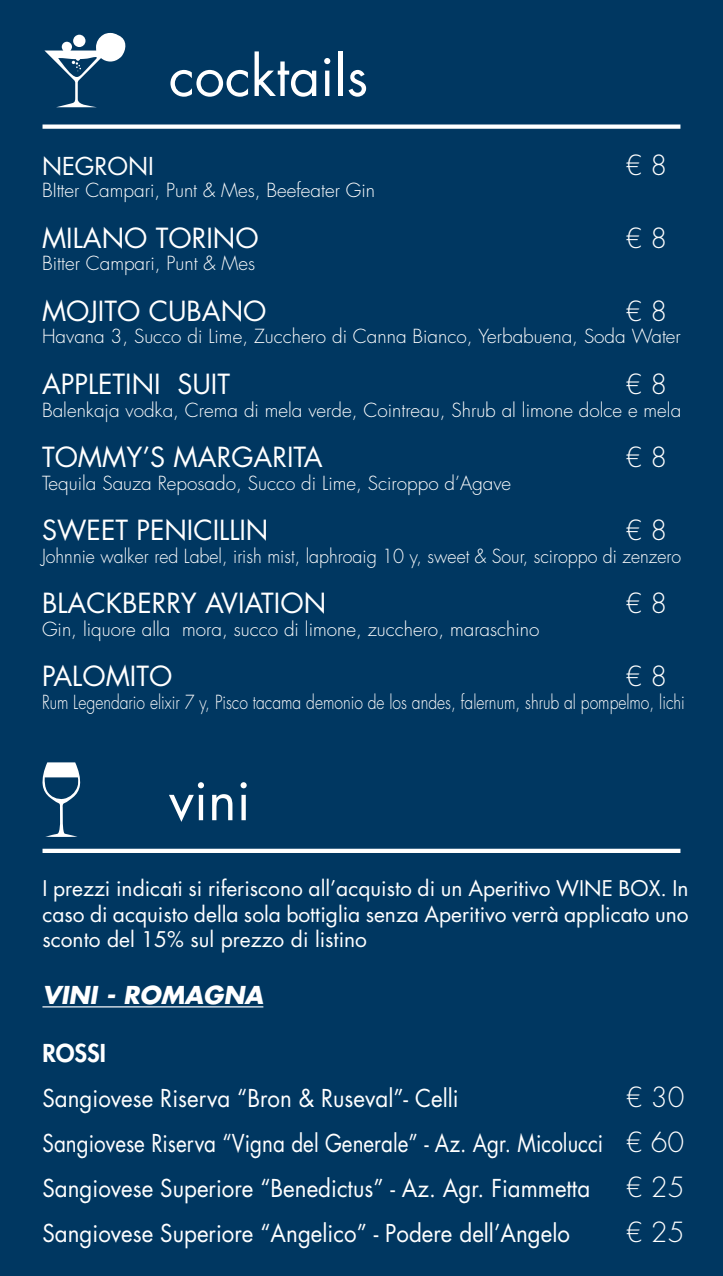
<style>
.page{position:relative;width:723px;height:1276px;background:#003761}
.page>*{position:absolute;margin:0;border:0;box-sizing:border-box;transform-origin:0 0}
.t1{font:54px "Futura Std";color:#fff}
.t2{font:27px "Futura Std";color:#fff}
.t3{font:300 27px "Futura Std";color:#fff}
.t4{font:24px/45px "Futura Std";color:#fff;scale:.86 1}
.t5{font:24px "Futura Std";color:#fff;scale:.93 1}
.t6{font:italic 700 24px "Futura Std";color:#fff}
.t7{font:24px "Futura Std";color:#fff}
.t8{font:800 24px "Futura Std";color:#fff}
.t9{font:21px/25.2px "Futura Std";color:#fff;text-align:justify}
.t10{font:300 18.9px "Futura Std";color:#fff}
.t11{font:300 18.9px "Futura Std";color:#fff;scale:.83 1}
.t12{font:300 18.9px "Futura Std";color:#fff;scale:.94 1}
.s1{font-weight:300;font-size:27px}
</style>
<div class="page">
<div style="left:43px;top:124px;width:637px;height:5px;background:#fff"></div>
<svg style="left:44px;top:33px;width:82px;height:74px"></svg>
<div style="left:43px;top:848px;width:637px;height:5px;background:#fff"></div>
<svg style="left:42px;top:762px;width:39px;height:75px"></svg>
<hr style="left:42px;top:1006px;width:221px;height:1px;background:#fff">
<h1 class="t1" style="left:169px;top:42px;width:201px">cocktails</h1>
<p class="t7" style="left:42px;top:150px;width:113px">NEGRONI</p>
<h2 class="t3" style="left:625px;top:148px;width:43px">€ 8</h2>
<p class="t10" style="left:42px;top:179px;width:335px">BItter Campari, Punt &amp; Mes, Beefeater Gin</p>
<h2 class="t2" style="left:42px;top:220px;width:218px">MILANO TORINO</h2>
<h2 class="t3" style="left:625px;top:221px;width:43px">€ 8</h2>
<p class="t10" style="left:42px;top:252px;width:215px">Bitter Campari, Punt &amp; Mes</p>
<h2 class="t2" style="left:42px;top:294px;width:226px">MOJITO CUBANO</h2>
<h2 class="t3" style="left:625px;top:294px;width:43px">€ 8</h2>
<p class="t10" style="left:42px;top:325px;width:640px">Havana 3, Succo di Lime, Zucchero di Canna Bianco, Yerbabuena, Soda Water</p>
<h2 class="t2" style="left:42px;top:367px;width:190px">APPLETINI SUIT</h2>
<h2 class="t3" style="left:625px;top:368px;width:43px">€ 8</h2>
<p class="t10" style="left:42px;top:398px;width:641px">Balenkaja vodka, Crema di mela verde, Cointreau, Shrub al limone dolce e mela</p>
<h2 class="t2" style="left:42px;top:440px;width:282px">TOMMY’S MARGARITA</h2>
<h2 class="t3" style="left:625px;top:441px;width:43px">€ 8</h2>
<p class="t10" style="left:42px;top:471px;width:471px">Tequila Sauza Reposado, Succo di Lime, Sciroppo d’Agave</p>
<h2 class="t2" style="left:42px;top:513px;width:228px">SWEET PENICILLIN</h2>
<h2 class="t3" style="left:625px;top:514px;width:43px">€ 8</h2>
<p class="t12" style="left:42px;top:544px;width:681px">Johnnie walker red Label, irish mist, laphroaig 10 y, sweet &amp; Sour, sciroppo di zenzero</p>
<h2 class="t2" style="left:42px;top:586px;width:286px">BLACKBERRY AVIATION</h2>
<h2 class="t3" style="left:625px;top:587px;width:43px">€ 8</h2>
<p class="t10" style="left:42px;top:617px;width:499px">Gin, liquore alla mora, succo di limone, zucchero, maraschino</p>
<h2 class="t2" style="left:42px;top:659px;width:132px">PALOMITO</h2>
<h2 class="t3" style="left:625px;top:660px;width:43px">€ 8</h2>
<p class="t11" style="left:42px;top:690px;width:776px">Rum Legendario elixir 7 y, Pisco tacama demonio de los andes, falernum, shrub al pompelmo, lichi</p>
<h1 class="t1" style="left:169px;top:766px;width:83px">vini</h1>
<p class="t9" style="left:42px;top:876px;width:648px">I prezzi indicati si riferiscono all’acquisto di un Aperitivo WINE BOX. In caso di acquisto della sola bottiglia senza Aperitivo verrà applicato uno sconto del 15% sul prezzo di listino</p>
<p class="t6" style="left:42px;top:979px;width:222px">VINI - ROMAGNA</p>
<p class="t8" style="left:42px;top:1038px;width:65px">ROSSI</p>
<p class="t5" style="left:42px;top:1083px;width:449px">Sangiovese Riserva “Bron &amp; Ruseval”- Celli</p>
<h2 class="t3" style="left:626px;top:1081px;width:60px">€ 30</h2>
<p class="t4" style="left:42px;top:1121px;width:748px">Sangiovese Riserva “Vigna del Generale” - Az. Agr. Micolucci <span class="s1">€ 60<br></span>Sangiovese Superiore “Benedictus” - Az. Agr. Fiammetta</p>
<h2 class="t3" style="left:626px;top:1171px;width:60px">€ 25</h2>
<p class="t5" style="left:42px;top:1218px;width:569px">Sangiovese Superiore “Angelico” - Podere dell’Angelo</p>
<h2 class="t3" style="left:626px;top:1216px;width:60px">€ 25</h2>
</div>
